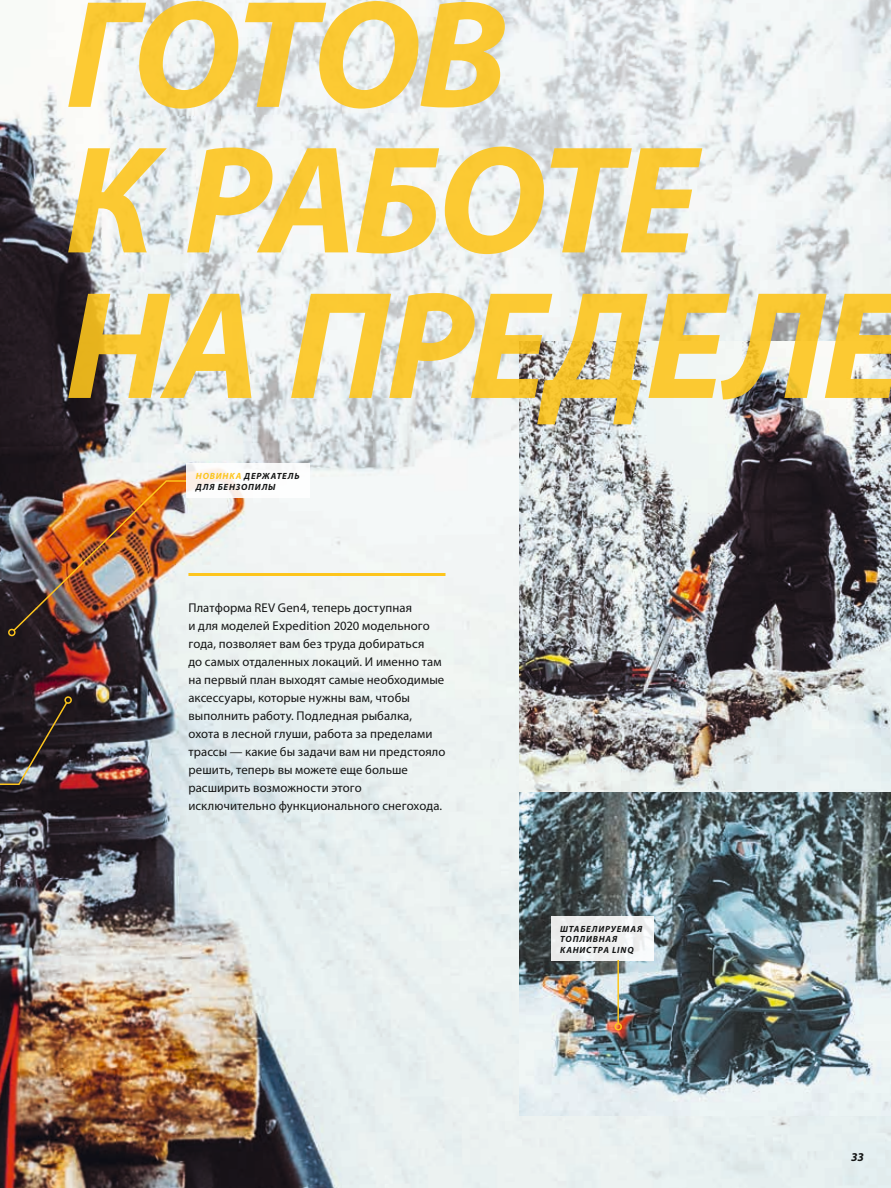
<style>
.page{position:relative;width:891px;height:1188px;background:#fff}
.page>*{position:absolute;margin:0;border:0;box-sizing:border-box;transform-origin:0 0}
.t1{font:italic 700 154.5px/145.5px "Myriad Pro";letter-spacing:-.025em;color:#fdc51d}
.t2{font:12.75px/18px "Myriad Pro";letter-spacing:.005em;color:#151616}
.t3{font:italic 700 12px "Myriad Pro";color:#151616}
.t4{font:italic 700 9px/10.5px "Myriad Pro";letter-spacing:.09em;color:#151616}
.s1{color:#fdc51d}
</style>
<div class="page">
<img style="left:0;top:0;width:891px;height:1188px">
<img style="left:520px;top:342px;width:371px;height:774px">
<hr style="left:188px;top:573px;width:258px;height:3px;background:#fdc51d">
<img style="left:12px;top:479px;width:176px;height:153px">
<div style="left:8px;top:629px;width:8px;height:7px;border:2px solid #fdc51d;border-radius:50%"></div>
<svg style="left:187px;top:464px;width:123px;height:34px"></svg>
<div style="left:551px;top:916px;width:102px;height:45px;background:linear-gradient(to right,#ebeded,#f3f5f5)"></div>
<svg style="left:0;top:701px;width:69px;height:85px"></svg>
<div style="left:64px;top:696px;width:8px;height:8px;border:2px solid #fdc51d;border-radius:50%"></div>
<hr style="left:617px;top:960px;width:2px;height:64px;background:#fdc51d">
<div style="left:614px;top:1023px;width:8px;height:7px;border:2px solid #fdc51d;border-radius:50%"></div>
<h1 class="t1" style="left:65px;top:-23px;width:838px">ГОТОВ<br>К РАБОТЕ<br>НА ПРЕДЕЛЕ</h1>
<p class="t4" style="left:196px;top:471px;width:105px"><span class="s1">НОВИНКА</span> ДЕРЖАТЕЛЬ<br>ДЛЯ БЕНЗОПИЛЫ</p>
<p class="t2" style="left:188px;top:599px;width:259px">Платформа REV Gen4, теперь доступная<br>и для моделей Expedition 2020 модельного года, позволяет вам без труда добираться<br>до самых отдаленных локаций. И именно там на первый план выходят самые необходимые аксессуары, которые нужны вам, чтобы выполнить работу. Подледная рыбалка, охота в лесной глуши, работа за пределами трассы — какие бы задачи вам ни предстояло решить, теперь вы можете еще больше расширить возможности этого исключительно функционального снегохода.</p>
<p class="t4" style="left:560px;top:923px;width:84px">ШТАБЕЛИРУЕМАЯ<br>ТОПЛИВНАЯ<br>КАНИСТРА LINQ</p>
<p class="t3" style="left:851px;top:1149px;width:14px">33</p>
</div>
